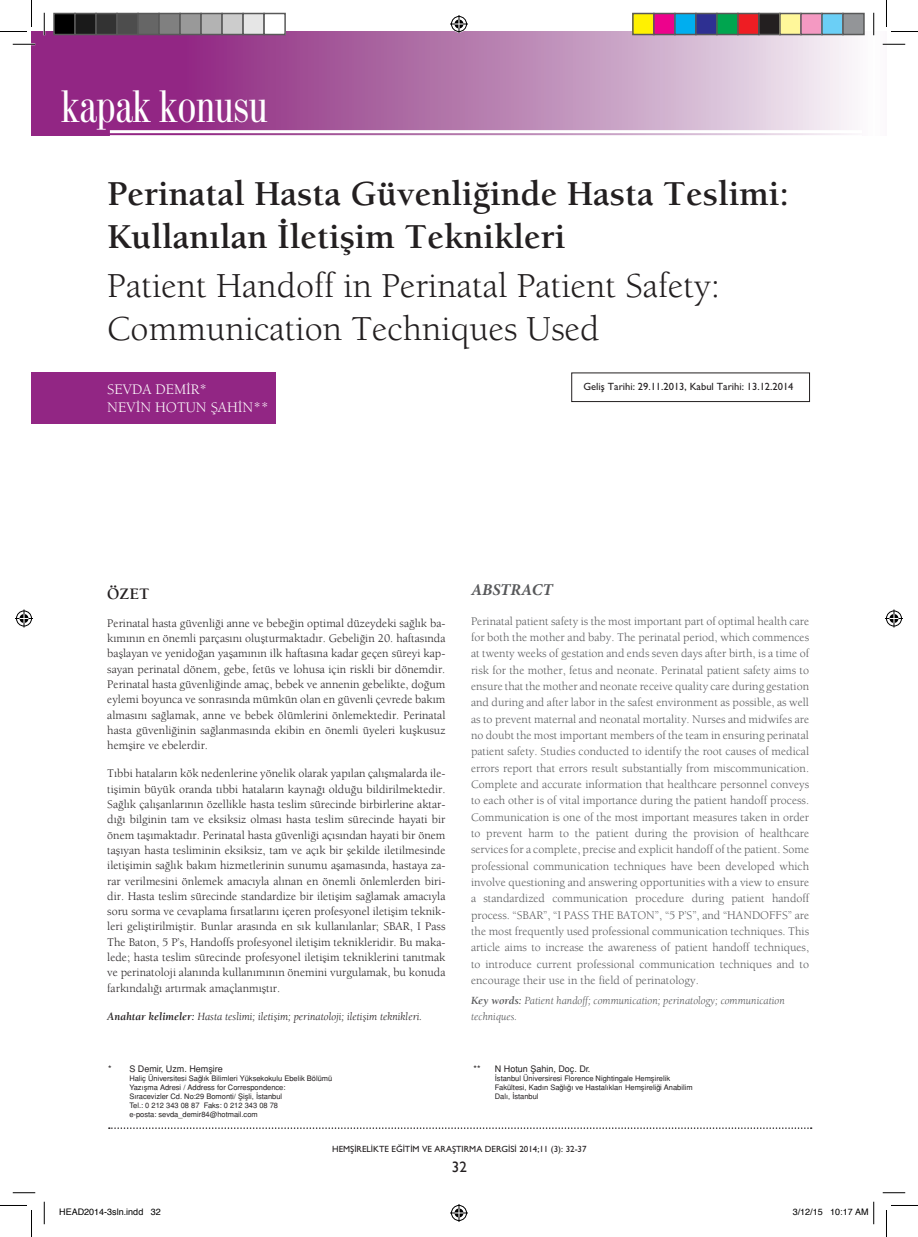
<style>
.page{position:relative;width:918px;height:1237px;background:#fff}
.page>*{position:absolute;margin:0;border:0;box-sizing:border-box;transform-origin:0 0}
.t1{font:condensed 45px "AAS Madison BETA";color:#fff}
.t2{font:36px/43.2px "Berkeley Bold Tr";color:#231f20}
.t3{font:36px/43.2px "Berkeley Book Tr";color:#231f20}
.t4{font:italic 700 16.5px "Minion Pro";color:#57585a}
.t5{font:16.5px "Berkeley Bold Tr";color:#231f20}
.t6{font:15px/18px "Berkeley Book Tr";color:#fff}
.t7{font:15px "Gill Sans";color:#231f20}
.t8{font:12px/15.3px "Berkeley Book Tr";color:#231f20;text-align:justify}
.t9{font:12px/16.4px "Berkeley Book Tr";color:#57585a;text-align:justify}
.t10{font:11.25px/15.5px "Berkeley Book Italic Tr";color:#57585a}
.t11{font:11.25px "Berkeley Book Italic Tr";color:#231f20}
.t12{font:10.5px "Gill Sans Normal Tr";color:#231f20}
.t13{font:9px "Gill Sans Normal Tr";color:#231f20}
.t14{font:9px "Helvetica Normal Tr";color:#231f20}
.t15{font:9px "Helvetica";color:#000}
.t16{font:7.5px/9px "Helvetica Normal Tr";color:#231f20}
.s1{font-family:"Berkeley Bold Italic Tr"}
</style>
<div class="page">
<svg style="left:32px;top:32px;width:833px;height:103px;background:#b679af"></svg>
<hr style="left:110px;top:130px;width:752px;height:3px;background:#fff">
<div style="left:32px;top:372px;width:244px;height:52px;background:#922684"></div>
<svg style="left:109px;top:1127px;width:702px;height:2px"></svg>
<div style="left:571px;top:372px;width:239px;height:30px;border:1px solid #231f20"></div>
<hr style="left:13px;top:43px;width:22px;height:2px;background:#fff">
<hr style="left:43px;top:13px;width:2px;height:22px;background:#fff">
<svg style="left:13px;top:44px;width:22px;height:1px"></svg>
<svg style="left:882px;top:44px;width:23px;height:1px"></svg>
<svg style="left:13px;top:1192px;width:22px;height:1px"></svg>
<svg style="left:882px;top:1192px;width:23px;height:1px"></svg>
<svg style="left:44px;top:13px;width:1px;height:22px"></svg>
<svg style="left:44px;top:1201px;width:1px;height:23px"></svg>
<svg style="left:873px;top:13px;width:1px;height:22px"></svg>
<svg style="left:0;top:0;width:32px;height:32px"></svg>
<svg style="left:0;top:1205px;width:32px;height:32px"></svg>
<svg style="left:886px;top:0;width:32px;height:32px"></svg>
<svg style="left:886px;top:1205px;width:32px;height:32px"></svg>
<svg style="left:450px;top:15px;width:18px;height:18px"></svg>
<svg style="left:450px;top:1204px;width:18px;height:18px"></svg>
<svg style="left:15px;top:609px;width:18px;height:18px"></svg>
<svg style="left:885px;top:609px;width:18px;height:18px"></svg>
<div style="left:54px;top:14px;width:21px;height:21px;background:#000"></div>
<div style="left:53px;top:13px;width:23px;height:22px;border:2px solid #595959"></div>
<div style="left:75px;top:14px;width:21px;height:21px;background:#1a1a1a"></div>
<div style="left:74px;top:13px;width:23px;height:22px;border:2px solid #595959"></div>
<div style="left:96px;top:14px;width:21px;height:21px;background:#333"></div>
<div style="left:95px;top:13px;width:23px;height:22px;border:2px solid #595959"></div>
<div style="left:117px;top:14px;width:21px;height:21px;background:#4d4d4d"></div>
<div style="left:116px;top:13px;width:23px;height:22px;border:2px solid #595959"></div>
<div style="left:138px;top:14px;width:21px;height:21px;background:#666"></div>
<div style="left:137px;top:13px;width:23px;height:22px;border:2px solid #595959"></div>
<div style="left:159px;top:14px;width:21px;height:21px;background:#808080"></div>
<div style="left:158px;top:13px;width:23px;height:22px;border:2px solid #595959"></div>
<div style="left:180px;top:14px;width:21px;height:21px;background:#999"></div>
<div style="left:179px;top:13px;width:23px;height:22px;border:2px solid #595959"></div>
<div style="left:201px;top:14px;width:21px;height:21px;background:#b3b3b3"></div>
<div style="left:200px;top:13px;width:23px;height:22px;border:2px solid #595959"></div>
<div style="left:222px;top:14px;width:21px;height:21px;background:#ccc"></div>
<div style="left:221px;top:13px;width:23px;height:22px;border:2px solid #595959"></div>
<div style="left:243px;top:14px;width:21px;height:21px;background:#e6e6e6"></div>
<div style="left:242px;top:13px;width:23px;height:22px;border:2px solid #595959"></div>
<div style="left:263px;top:13px;width:23px;height:22px;border:2px solid #595959"></div>
<div style="left:633px;top:14px;width:21px;height:21px;background:#fff101"></div>
<div style="left:632px;top:13px;width:22px;height:22px;border:2px solid #595959"></div>
<div style="left:654px;top:14px;width:21px;height:21px;background:#ed028c"></div>
<div style="left:653px;top:13px;width:22px;height:22px;border:2px solid #595959"></div>
<div style="left:675px;top:14px;width:21px;height:21px;background:#00aeef"></div>
<div style="left:674px;top:13px;width:22px;height:22px;border:2px solid #595959"></div>
<div style="left:696px;top:14px;width:21px;height:21px;background:#2e3092"></div>
<div style="left:695px;top:13px;width:22px;height:22px;border:2px solid #595959"></div>
<div style="left:717px;top:14px;width:21px;height:21px;background:#00a54f"></div>
<div style="left:716px;top:13px;width:22px;height:22px;border:2px solid #595959"></div>
<div style="left:738px;top:14px;width:21px;height:21px;background:#ee1d23"></div>
<div style="left:737px;top:13px;width:22px;height:22px;border:2px solid #595959"></div>
<div style="left:759px;top:14px;width:21px;height:21px;background:#231f20"></div>
<div style="left:758px;top:13px;width:22px;height:22px;border:2px solid #595959"></div>
<div style="left:780px;top:14px;width:21px;height:21px;background:#fff79a"></div>
<div style="left:779px;top:13px;width:22px;height:22px;border:2px solid #595959"></div>
<div style="left:801px;top:14px;width:21px;height:21px;background:#f499c2"></div>
<div style="left:800px;top:13px;width:22px;height:22px;border:2px solid #595959"></div>
<div style="left:822px;top:14px;width:21px;height:21px;background:#6bcff6"></div>
<div style="left:821px;top:13px;width:22px;height:22px;border:2px solid #595959"></div>
<div style="left:843px;top:14px;width:21px;height:21px;background:#939598"></div>
<div style="left:842px;top:13px;width:22px;height:22px;border:2px solid #595959"></div>
<svg style="left:873px;top:1201px;width:1px;height:23px"></svg>
<h1 class="t1" style="left:61px;top:81px;width:208px">kapak konusu</h1>
<h2 class="t2" style="left:107px;top:171px;width:683px">Perinatal Hasta Güvenliğinde Hasta Teslimi:<br>Kullanılan İletişim Teknikleri</h2>
<h2 class="t3" style="left:107px;top:263px;width:614px">Patient Handoff in Perinatal Patient Safety:<br>Communication Techniques Used</h2>
<p class="t6" style="left:107px;top:379px;width:163px">SEVDA DEMİR*<br>NEVİN HOTUN ŞAHİN**</p>
<p class="t12" style="left:583px;top:381px;width:211px">Geliş Tarihi: 29.11.2013, Kabul Tarihi: 13.12.2014</p>
<h3 class="t5" style="left:107px;top:583px;width:44px">ÖZET</h3>
<p class="t8" style="left:107px;top:615px;width:340px">Perinatal hasta güvenliği anne ve bebeğin optimal düzeydeki sağlık ba&shy;kımının en önemli parçasını oluşturmaktadır. Gebeliğin 20. haftasında başlayan ve yenidoğan yaşamının ilk haftasına kadar geçen süreyi kap&shy;sayan perinatal dönem, gebe, fetüs ve lohusa için riskli bir dönemdir.<br>Perinatal hasta güvenliğinde amaç, bebek ve annenin gebelikte, doğum eylemi boyunca ve sonrasında mümkün olan en güvenli çevrede bakım almasını sağlamak, anne ve bebek ölümlerini önlemektedir. Perinatal hasta güvenliğinin sağlanmasında ekibin en önemli üyeleri kuşkusuz hemşire ve ebelerdir.</p>
<p class="t8" style="left:107px;top:765px;width:340px">Tıbbi hataların kök nedenlerine yönelik olarak yapılan çalışmalarda ile&shy;tişimin büyük oranda tıbbi hataların kaynağı olduğu bildirilmektedir.<br>Sağlık çalışanlarının özellikle hasta teslim sürecinde birbirlerine aktar&shy;dığı bilginin tam ve eksiksiz olması hasta teslim sürecinde hayati bir önem taşımaktadır. Perinatal hasta güvenliği açısından hayati bir önem taşıyan hasta tesliminin eksiksiz, tam ve açık bir şekilde iletilmesinde iletişimin sağlık bakım hizmetlerinin sunumu aşamasında, hastaya za&shy;rar verilmesini önlemek amacıyla alınan en önemli önlemlerden biri&shy;dir. Hasta teslim sürecinde standardize bir iletişim sağlamak amacıyla soru sorma ve cevaplama fırsatlarını içeren profesyonel iletişim teknik&shy;leri geliştirilmiştir. Bunlar arasında en sık kullanılanlar; SBAR, I Pass The Baton, 5 P’s, Handoffs profesyonel iletişim teknikleridir. Bu maka&shy;lede; hasta teslim sürecinde profesyonel iletişim tekniklerini tanıtmak ve perinatoloji alanında kullanımının önemini vurgulamak, bu konuda farkındalığı artırmak amaçlanmıştır.</p>
<p class="t11" style="left:107px;top:1009px;width:316px"><span class="s1">Anahtar kelimeler:</span> Hasta teslimi; iletişim; perinatoloji; iletişim teknikleri.</p>
<p class="t14" style="left:108px;top:1063px;width:116px">* S Demir, Uzm. Hemşire</p>
<p class="t16" style="left:129px;top:1073px;width:204px">Haliç Üniversitesi Sağlık Bilimleri Yüksekokulu Ebelik Bölümü Yazışma Adresi / Address for Correspondence:<br>Sıracevizler Cd. No:29 Bomonti/ Şişli, İstanbul<br>Tel.: 0 212 343 08 87 Faks: 0 212 343 08 78<br>e-posta: sevda_demir84@hotmail.com</p>
<h3 class="t4" style="left:471px;top:578px;width:83px">ABSTRACT</h3>
<p class="t9" style="left:471px;top:612px;width:340px">Perinatal patient safety is the most important part of optimal health care for both the mother and baby. The perinatal period, which commences at twenty weeks of gestation and ends seven days after birth, is a time of risk for the mother, fetus and neonate. Perinatal patient safety aims to ensure that the mother and neonate receive quality care during gestation and during and after labor in the safest environment as possible, as well as to prevent maternal and neonatal mortality. Nurses and midwifes are no doubt the most important members of the team in ensuring perinatal patient safety. Studies conducted to identify the root causes of medical errors report that errors result substantially from miscommunication.<br>Complete and accurate information that healthcare personnel conveys to each other is of vital importance during the patient handoff process.<br>Communication is one of the most important measures taken in order to prevent harm to the patient during the provision of healthcare services for a complete, precise and explicit handoff of the patient. Some professional communication techniques have been developed which involve questioning and answering opportunities with a view to ensure a standardized communication procedure during patient handoff process. “SBAR”, “I PASS THE BATON”, “5 P’S”, and “HANDOFFS” are the most frequently used professional communication techniques. This article aims to increase the awareness of patient handoff techniques, to introduce current professional communication techniques and to encourage their use in the field of perinatology.</p>
<p class="t10" style="left:471px;top:993px;width:315px"><span class="s1">Key words:</span> Patient handoff; communication; perinatology; communication techniques.</p>
<p class="t14" style="left:473px;top:1063px;width:9px">**</p>
<p class="t14" style="left:495px;top:1063px;width:97px">N Hotun Şahin, Doç. Dr.</p>
<p class="t16" style="left:495px;top:1073px;width:199px">İstanbul Üniversiresi Florence Nightingale Hemşirelik<br>Fakültesi, Kadın Sağlığı ve Hastalıkları Hemşireliği Anabilim<br>Dalı, İstanbul</p>
<p class="t13" style="left:332px;top:1143px;width:256px">HEMŞİRELİKTE EĞİTİM VE ARAŞTIRMA DERGİSİ 2014;11 (3): 32-37</p>
<p class="t7" style="left:452px;top:1158px;width:16px">32</p>
<p class="t15" style="left:59px;top:1205px;width:103px">HEAD2014-3sln.indd 32</p>
<p class="t15" style="left:792px;top:1205px;width:78px">3/12/15 10:17 AM</p>
</div>
